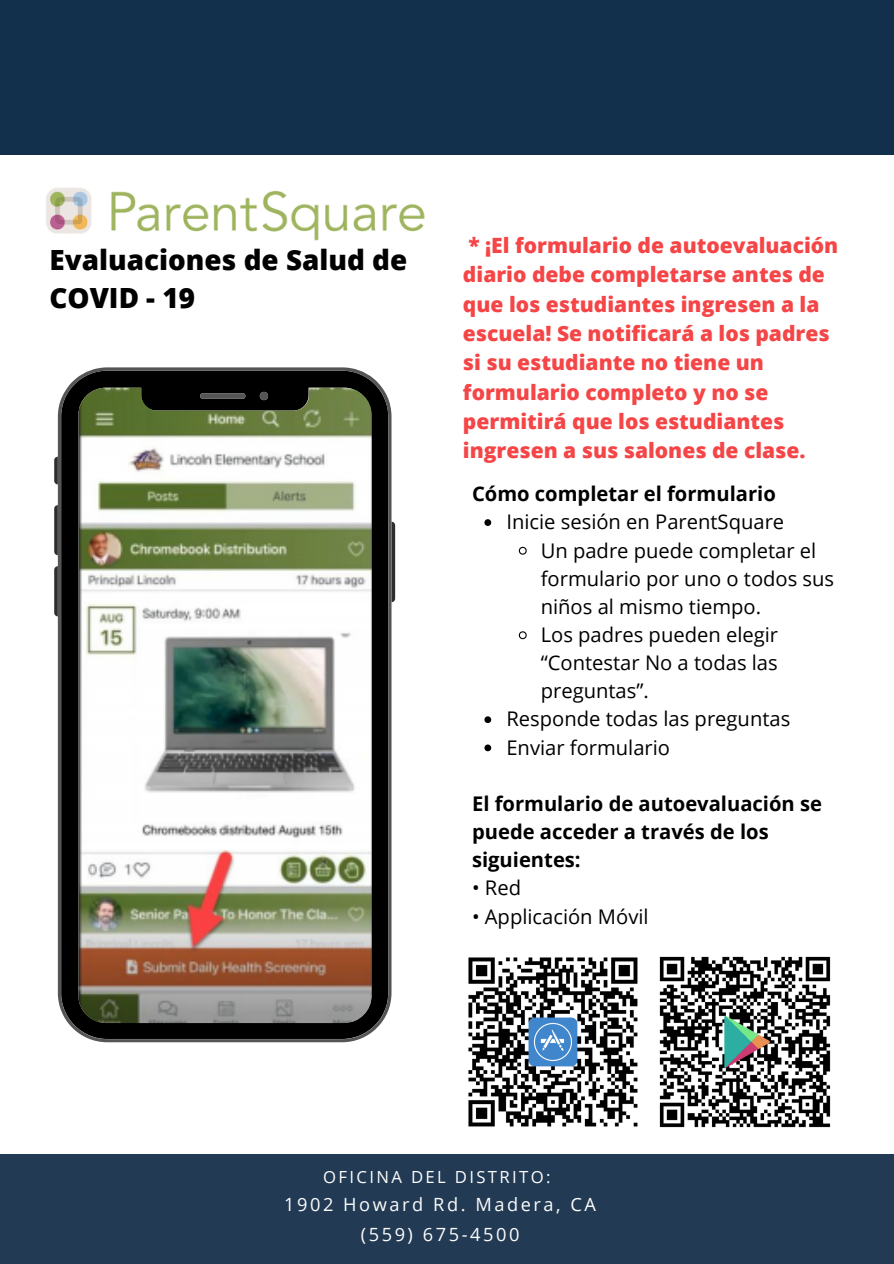
<style>
.page{position:relative;width:894px;height:1264px;background:#fff}
.page>*{position:absolute;margin:0;border:0;box-sizing:border-box;transform-origin:0 0}
.t1{font:800 27.75px/38.2px "Open Sans";color:#000}
.t2{font:800 21px/29.2px "Open Sans";color:#f54546}
.t3{font:20.25px/28.2px "Open Sans";color:#000}
.t4{font:700 20.25px/28.2px "Open Sans";color:#000}
.t5{font:18.15px "Open Sans";letter-spacing:.14em;color:#fcfcfc}
.t6{font:16.65px "Open Sans";letter-spacing:.14em;color:#fcfcfc}
</style>
<div class="page">
<div style="left:0;top:1154px;width:893px;height:109px;background:#223a54"></div>
<svg style="left:54px;top:456px;width:4px;height:28px"></svg>
<svg style="left:54px;top:505px;width:4px;height:50px"></svg>
<svg style="left:54px;top:566px;width:4px;height:50px"></svg>
<svg style="left:391px;top:521px;width:4px;height:81px"></svg>
<svg style="left:58px;top:367px;width:333px;height:675px"></svg>
<img style="left:46px;top:188px;width:379px;height:53px">
<img style="left:468px;top:957px;width:170px;height:170px">
<img style="left:659px;top:956px;width:172px;height:172px">
<div style="left:0;top:0;width:893px;height:155px;background:#122f4b"></div>
<svg style="left:484px;top:519px;width:7px;height:7px"></svg>
<svg style="left:518px;top:546px;width:9px;height:9px"></svg>
<svg style="left:518px;top:631px;width:9px;height:9px"></svg>
<svg style="left:484px;top:716px;width:7px;height:7px"></svg>
<svg style="left:484px;top:744px;width:7px;height:7px"></svg>
<p class="t1" style="left:49px;top:240px;width:359px">Evaluaciones de Salud de<br>COVID - 19</p>
<p class="t2" style="left:463px;top:230px;width:377px">* ¡El formulario de autoevaluación diario debe completarse antes de que los estudiantes ingresen a la escuela! Se notificará a los padres si su estudiante no tiene un formulario completo y no se permitirá que los estudiantes ingresen a sus salones de clase.</p>
<p class="t4" style="left:472px;top:479px;width:305px">Cómo completar el formulario</p>
<p class="t3" style="left:506px;top:507px;width:279px">Inicie sesión en ParentSquare</p>
<p class="t3" style="left:540px;top:535px;width:295px">Un padre puede completar el formulario por uno o todos sus niños al mismo tiempo.</p>
<p class="t3" style="left:540px;top:620px;width:239px;text-align:justify">Los padres pueden elegir “Contestar No a todas las preguntas”.</p>
<p class="t3" style="left:506px;top:704px;width:285px">Responde todas las preguntas</p>
<p class="t3" style="left:506px;top:732px;width:165px">Enviar formulario</p>
<p class="t4" style="left:472px;top:789px;width:351px">El formulario de autoevaluación se puede acceder a través de los siguientes:</p>
<p class="t3" style="left:472px;top:873px;width:50px">• Red</p>
<p class="t3" style="left:472px;top:901px;width:178px">• Applicación Móvil</p>
<p class="t6" style="left:323px;top:1165px;width:229px">OFICINA DEL DISTRITO:</p>
<p class="t5" style="left:284px;top:1191px;width:313px">1902 Howard Rd. Madera, CA</p>
<p class="t5" style="left:361px;top:1221px;width:160px">(559) 675-4500</p>
</div>
